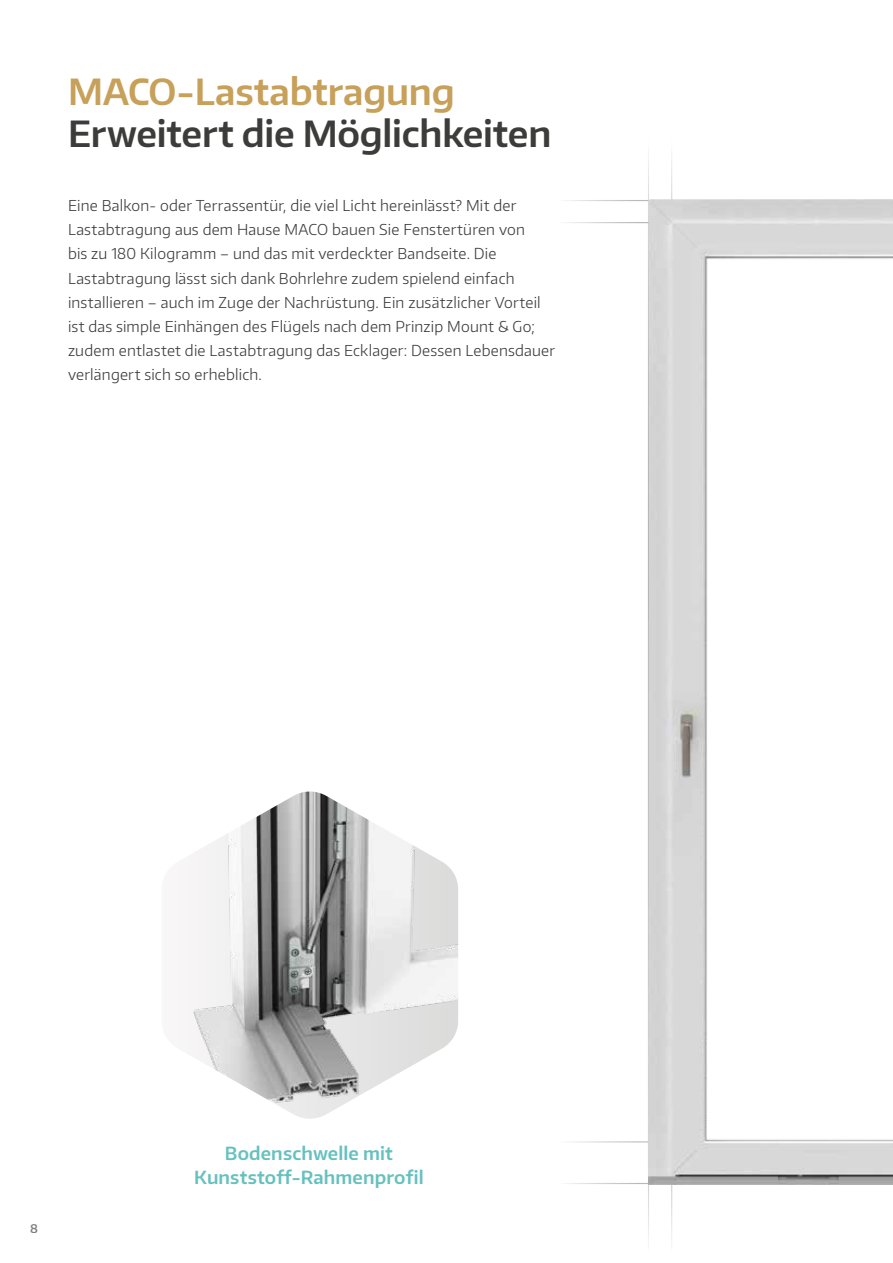
<style>
.page{position:relative;width:893px;height:1263px;background:#fff}
.page>*{position:absolute;margin:0;border:0;box-sizing:border-box;transform-origin:0 0}
.t1{font:600 36px "Encode Sans Normal";letter-spacing:-.005em;color:#3c3c3b}
.t2{font:600 36px "Encode Sans Normal";letter-spacing:-.005em;color:#c7a05a}
.t3{font:600 18px/24px "Encode Sans Normal";letter-spacing:.01em;color:#66c1be;text-align:center}
.t4{font:300 15px/24px "Encode Sans Normal";letter-spacing:.015em;color:#3c3c3b}
.t5{font:600 12px "Encode Sans Normal";color:#000}
</style>
<div class="page">
<svg style="left:192px;top:791px;width:266px;height:328px"></svg>
<hr style="left:553px;top:199px;width:340px;height:4px;background:#000;opacity:.75">
<hr style="left:553px;top:221px;width:340px;height:4px;background:#000;opacity:.75">
<hr style="left:553px;top:1140px;width:340px;height:4px;background:#000;opacity:.75">
<hr style="left:553px;top:1182px;width:340px;height:4px;background:#000;opacity:.75">
<div style="left:638px;top:127px;width:21px;height:1132px;background:#fff"></div>
<div style="left:661px;top:127px;width:21px;height:1132px;background:#fff"></div>
<hr style="left:669px;top:136px;width:4px;height:1114px;background:#000;opacity:.75">
<img style="left:648px;top:200px;width:245px;height:984px">
<h1 class="t2" style="left:68px;top:68px;width:388px">MACO-Lastabtragung</h1>
<h1 class="t1" style="left:68px;top:110px;width:485px">Erweitert die Möglichkeiten</h1>
<p class="t4" style="left:68px;top:193px;width:489px">Eine Balkon- oder Terrassentür, die viel Licht hereinlässt? Mit der Lastabtragung aus dem Hause MACO bauen Sie Fenstertüren von<br>bis zu 180 Kilogramm – und das mit verdeckter Bandseite. Die Lastabtragung lässt sich dank Bohrlehre zudem spielend einfach installieren – auch im Zuge der Nachrüstung. Ein zusätzlicher Vorteil ist das simple Einhängen des Flügels nach dem Prinzip Mount &amp; Go; zudem entlastet die Lastabtragung das Ecklager: Dessen Lebensdauer verlängert sich so erheblich.</p>
<p class="t5" style="left:30px;top:1220px;width:9px">8</p>
<p class="t3" style="left:194px;top:1141px;width:231px">Bodenschwelle mit<br>Kunststoff-Rahmenprofil</p>
</div>
